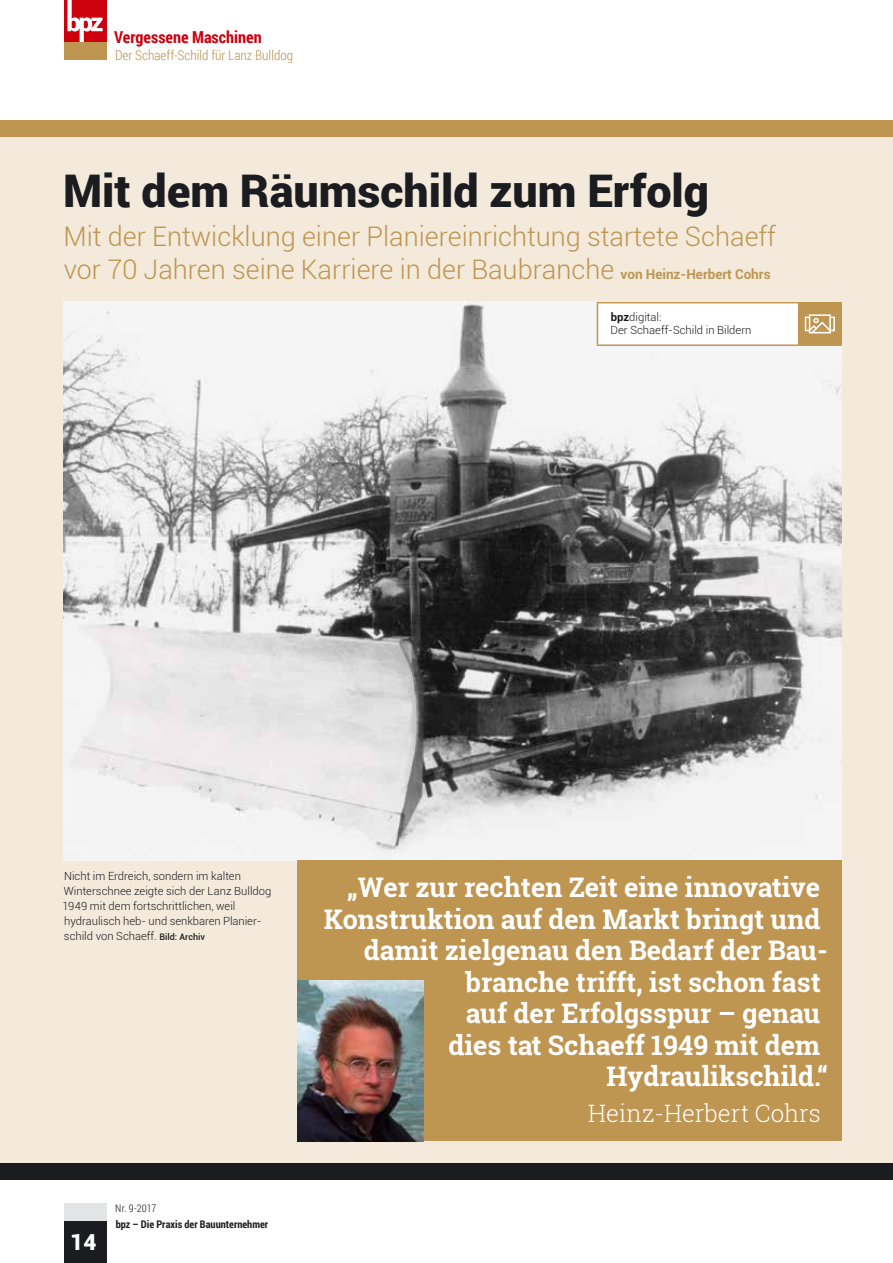
<style>
.page{position:relative;width:893px;height:1263px;background:#fff}
.page>*{position:absolute;margin:0;border:0;box-sizing:border-box;transform-origin:0 0}
.t1{font:900 45px "Roboto";color:#1b1c20}
.t2{font:700 27px/31.5px "Roboto Slab";color:#fff;text-align:right}
.t3{font:300 27px/33px "Roboto";color:#be9551}
.t4{font:300 24px "Roboto Slab";color:#fff}
.t5{font:900 22.5px "Roboto";color:#fff}
.t6{font:700 16.5px "Roboto Condensed";color:#cb010e}
.t7{font:300 13.5px "Roboto Condensed";color:#be9551}
.t8{font:300 11.25px/15px "Roboto";color:#1b1c20}
.t9{font:700 10.5px "Roboto Condensed";color:#1b1c20}
.t10{font:300 10.5px "Roboto Condensed";letter-spacing:.005em;color:#1b1c20}
.s1{font-weight:700;font-size:13.5px}
.s2{font-weight:700}
.s3{font-weight:500;font-size:9px}
</style>
<div class="page">
<div style="left:0;top:120px;width:893px;height:1058px;background:#f3eadb"></div>
<div style="left:0;top:120px;width:893px;height:16px;background:#be9551"></div>
<div style="left:0;top:1163px;width:893px;height:17px;background:#1b1c20"></div>
<img style="left:64px;top:302px;width:778px;height:558px">
<div style="left:298px;top:860px;width:544px;height:281px;background:#be9551"></div>
<img style="left:298px;top:981px;width:125px;height:160px">
<div style="left:597px;top:303px;width:202px;height:42px;background:#fff"></div>
<hr style="left:597px;top:302px;width:202px;height:1px;background:#be9551">
<hr style="left:597px;top:303px;width:1px;height:41px;background:#be9551">
<hr style="left:799px;top:302px;width:43px;height:1px;background:#be9551">
<hr style="left:798px;top:303px;width:1px;height:41px;background:#be9551">
<hr style="left:840px;top:303px;width:2px;height:41px;background:#be9551">
<hr style="left:597px;top:344px;width:202px;height:2px;background:#be9551">
<hr style="left:799px;top:344px;width:43px;height:2px;background:#be9551">
<div style="left:799px;top:303px;width:41px;height:41px;background:#be9551"></div>
<div style="left:805px;top:317px;width:30px;height:14px;border:2px solid #fff"></div>
<div style="left:810px;top:315px;width:20px;height:18px;background:#be9551"></div>
<svg style="left:812px;top:318px;width:16px;height:12px"></svg>
<div style="left:809px;top:314px;width:22px;height:19px;border:2px solid #fff"></div>
<div style="left:64px;top:1220px;width:42px;height:43px;background:#1b1c20"></div>
<div style="left:64px;top:1203px;width:42px;height:17px;background:#e3e4e6"></div>
<div style="left:64px;top:0;width:42px;height:43px;background:#cb010e"></div>
<svg style="left:67px;top:0;width:36px;height:43px"></svg>
<div style="left:64px;top:43px;width:42px;height:17px;background:#be9551"></div>
<h3 class="t6" style="left:114px;top:25px;width:149px">Vergessene Maschinen</h3>
<p class="t7" style="left:115px;top:45px;width:180px">Der Schaeff-Schild für Lanz Bulldog</p>
<h1 class="t1" style="left:63px;top:159px;width:648px">Mit dem Räumschild zum Erfolg</h1>
<h2 class="t3" style="left:64px;top:219px;width:714px">Mit der Entwicklung einer Planiereinrichtung startete Schaeff vor 70 Jahren seine Karriere in der Baubranche <span class="s1">von Heinz-Herbert Cohrs</span></h2>
<p class="t8" style="left:610px;top:310px;width:142px;line-height:13.5px"><span class="s2">bpz</span>digital:<br>Der Schaeff-Schild in Bildern</p>
<p class="t8" style="left:63px;top:868px;width:210px">Nicht im Erdreich, sondern im kalten Winterschnee zeigte sich der Lanz Bulldog 1949 mit dem fortschrittlichen, weil hydraulisch heb- und senkbaren Planier&shy;schild von Schaeff. <span class="s3">Bild: Archiv</span></p>
<h2 class="t2" style="left:324px;top:871px;width:506px">„Wer zur rechten Zeit eine innovative<br>Konstruktion auf den Markt bringt und damit zielgenau den Bedarf der Bau&shy;branche trifft, ist schon fast<br>auf der Erfolgsspur – genau<br>dies tat Schaeff 1949 mit dem<br>Hydraulikschild.“</h2>
<h3 class="t4" style="left:588px;top:1097px;width:234px">Heinz-Herbert Cohrs</h3>
<h3 class="t5" style="left:71px;top:1226px;width:28px">14</h3>
<p class="t10" style="left:115px;top:1201px;width:43px">Nr. 9-2017</p>
<p class="t9" style="left:116px;top:1217px;width:154px">bpz – Die Praxis der Bauunternehmer</p>
</div>
